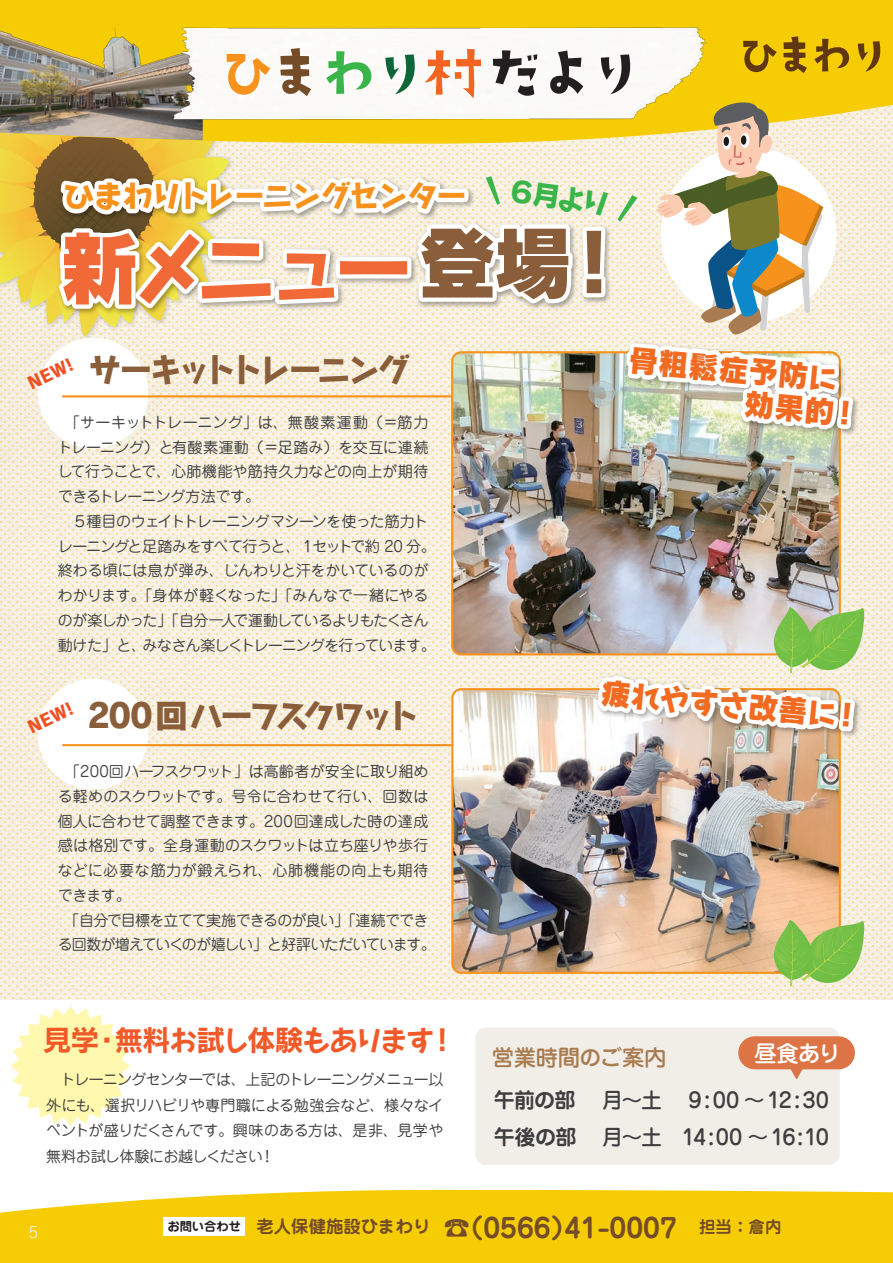
<style>
.page{position:relative;width:893px;height:1263px;background:#fff}
.page>*{position:absolute;margin:0;border:0;box-sizing:border-box;transform-origin:0 0}
.t1{font:79.95px "Rodin Maria Pro EB";letter-spacing:-.14em;color:#f26938}
.t2{font:79.95px "Rodin Maria Pro EB";color:#8a5d3b}
.t3{font:50.25px "TA kirigirisu";color:#603711}
.t4{font:33px "Rodin Maria Pro EB";letter-spacing:-.085em;color:#8a5d3b}
.t5{font:33px "Rodin Maria Pro EB";letter-spacing:-.105em;color:#8a5d3b}
.t6{font:30.3px/33.5px "Rodin Maria Pro EB";color:#f36a21}
.t7{font:30.3px "Rodin Maria Pro EB";letter-spacing:-.045em;color:#f7931d}
.t8{font:28.95px "Rodin Maria Pro B";letter-spacing:-.075em;color:#f15929}
.t9{font:28.35px "Rodin Maria Pro EB";color:#3ab54a}
.t10{font:700 26.7px "Jun 501 Pro";color:#744c27}
.t11{font:500 22.8px "Jun 34 Pro";color:#fff}
.t12{font:500 22.35px "Jun 34 Pro";letter-spacing:-.02em;color:#a97b50}
.t13{font:500 21px/36.9px "Jun 34 Pro";letter-spacing:-.09em;color:#3e3e3f;text-align:right}
.t14{font:700 21px "Jun 501 Pro";letter-spacing:-.025em;color:#3e3e3f}
.t15{font:16.95px "Rodin Maria Pro EB";color:#f15122}
.t16{font:15px/24.8px "Jun 201 Pro";letter-spacing:-.025em;color:#3e3e3f}
.t17{font:300 15px "Jun 101 Pro";color:#fff}
.s1{font-size:65.7px;color:#f7931d}
.s2{font-size:65.7px;color:#744c27}
.s3{font-size:65.7px;color:#3ab54a}
.s4{font-size:65.7px;color:#0c6638}
.s5{font-size:65.7px;color:#f36421}
.s6{font-size:65.7px;color:#231f20}
</style>
<div class="page">
<svg style="left:864px;top:144px;width:29px;height:856px;background:#f4ecdb"></svg>
<div style="left:0;top:1190px;width:893px;height:73px;background:#f6cd04"></div>
<div style="left:203px;top:0;width:690px;height:144px;background:#f6cd04"></div>
<img style="left:0;top:0;width:203px;height:54px">
<img style="left:170px;top:26px;width:541px;height:28px">
<div style="left:163px;top:1217px;width:81px;height:18px;background:#fff"></div>
<div style="left:475px;top:1028px;width:365px;height:137px;background:#f1ede7;border-radius:11px"></div>
<img style="left:864px;top:336px;width:14px;height:110px">
<img style="left:864px;top:669px;width:13px;height:80px">
<img style="left:0;top:54px;width:864px;height:1072px">
<h2 class="t3" style="left:211px;top:30px;width:685px"><span class="s1">ひ</span><span class="s2">ま</span><span class="s3">わ</span><span class="s4">り</span><span class="s5">村</span><span class="s6">だより</span> ひまわり</h2>
<h3 class="t7" style="left:63px;top:175px;width:405px">ひまわりトレーニングセンター</h3>
<h3 class="t9" style="left:511px;top:171px;width:105px;rotate:8deg">６月より</h3>
<h1 class="t1" style="left:59px;top:213px;width:356px">新メニュー</h1>
<h1 class="t2" style="left:418px;top:208px;width:218px">登場！</h1>
<p class="t15" style="left:24px;top:374px;width:50px;rotate:-26deg">NEW!</p>
<h3 class="t5" style="left:88px;top:347px;width:323px">サーキットトレーニング</h3>
<p class="t16" style="left:58px;top:408px;width:380px">　「サーキットトレーニング」は、無酸素運動（＝筋力トレーニング）と有酸素運動（＝足踏み）を交互に連続して行うことで、心肺機能や筋持久力などの向上が期待できるトレーニング方法です。<br>　５種目のウェイトトレーニングマシーンを使った筋力トレーニングと足踏みをすべて行うと、１セットで約 20 分。終わる頃には息が弾み、じんわりと汗をかいているのがわかります。「身体が軽くなった」「みんなで一緒にやるのが楽しかった」「自分一人で運動しているよりもたくさん動けた」と、みなさん楽しくトレーニングを行っています。</p>
<h3 class="t6" style="left:749px;top:353px;width:118px;text-indent:-119px;rotate:5deg">骨粗鬆症予防に効果的！</h3>
<p class="t15" style="left:24px;top:718px;width:50px;rotate:-26deg">NEW!</p>
<h3 class="t4" style="left:87px;top:693px;width:334px">200回ハーフスクワット</h3>
<p class="t16" style="left:58px;top:757px;width:379px">　「200回ハーフスクワット」は高齢者が安全に取り組める軽めのスクワットです。号令に合わせて行い、回数は個人に合わせて調整できます。200回達成した時の達成感は格別です。全身運動のスクワットは立ち座りや歩行などに必要な筋力が鍛えられ、心肺機能の向上も期待できます。<br>　「自分で目標を立てて実施できるのが良い」「連続でできる回数が増えていくのが嬉しい」と好評いただいています。</p>
<h3 class="t8" style="left:43px;top:1020px;width:416px">見学・無料お試し体験もあります！</h3>
<p class="t16" style="left:46px;top:1065px;width:399px;line-height:25.5px;text-align:justify">　トレーニングセンターでは、上記のトレーニングメニュー以外にも、選択リハビリや専門職による勉強会など、様々なイベントが盛りだくさんです。興味のある方は、是非、見学や無料お試し体験にお越しください！</p>
<h3 class="t6" style="left:602px;top:675px;width:264px;rotate:5deg">疲れやすさ改善に！</h3>
<h3 class="t12" style="left:492px;top:1040px;width:176px">営業時間のご案内</h3>
<h3 class="t11" style="left:754px;top:1035px;width:88px">昼食あり</h3>
<h3 class="t14" style="left:494px;top:1083px;width:83px">午前の部</h3>
<h3 class="t13" style="left:602px;top:1079px;width:62px">月～土</h3>
<h3 class="t13" style="left:602px;top:1079px;width:228px">9:00 ～12:30<br>月～土 14:00 ～16:10</h3>
<h3 class="t14" style="left:494px;top:1120px;width:84px">午後の部</h3>
<p class="t17" style="left:29px;top:1220px;width:11px">5</p>
<h3 class="t10" style="left:167px;top:1206px;width:616px"><sup>お問い合わせ</sup> <sup>老人保健施設ひまわり</sup> ☎（0566）41-0007 <sup>担当：倉内</sup></h3>
</div>
